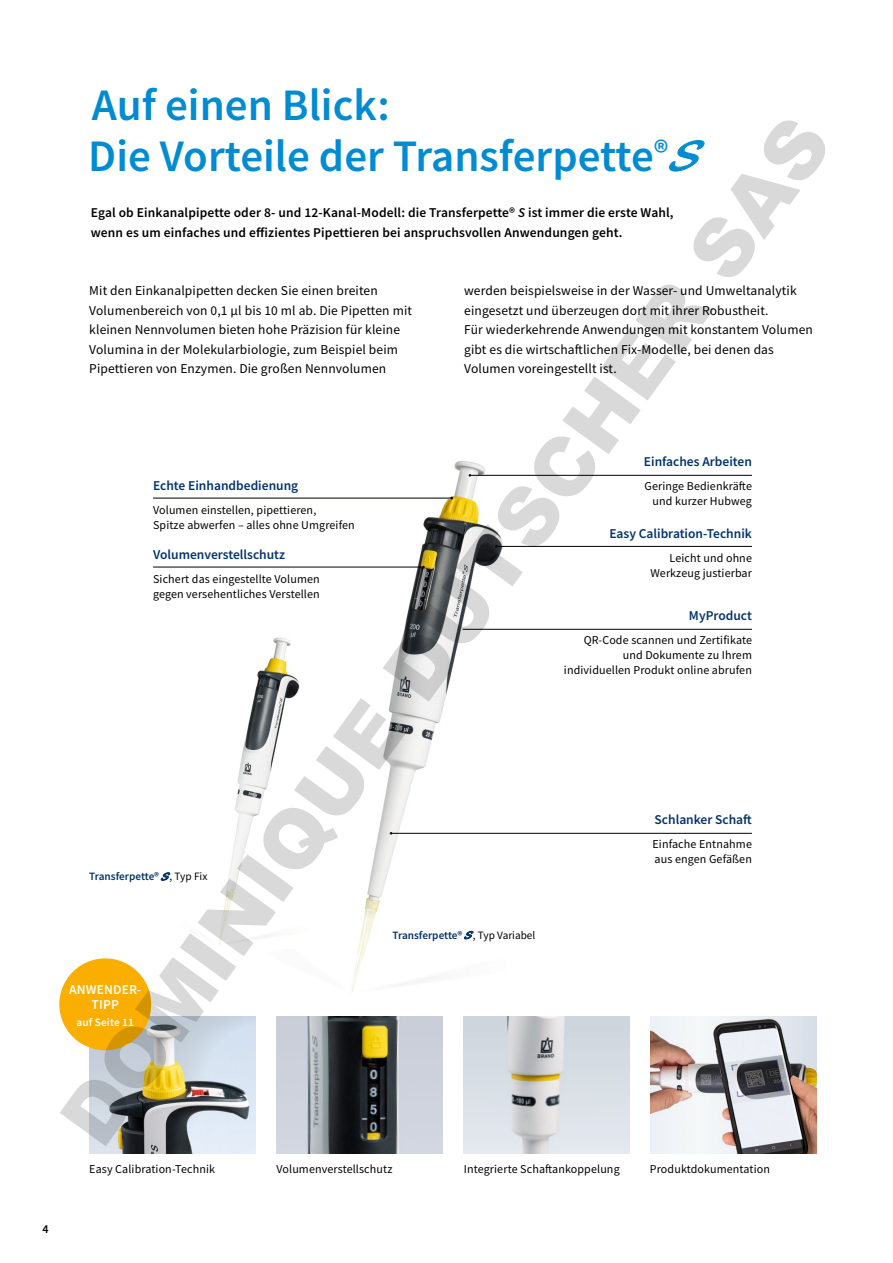
<style>
.page{position:relative;width:893px;height:1263px;background:#fff}
.page>*{position:absolute;margin:0;border:0;box-sizing:border-box;transform-origin:0 0}
.t1{font:900 79.8px "Arial";color:rgb(0 0 0/.15)}
.t2{font:600 45px/51px "Source Sans Pro";color:#008bd2}
.t3{font:13.5px/19.5px "Source Sans Pro";letter-spacing:.01em;color:#000}
.t4{font:600 13.5px/19.5px "Source Sans Pro";letter-spacing:.01em;color:#000}
.t5{font:600 13.5px "Source Sans Pro";color:#03326c}
.t6{font:600 13.5px/14.2px "Source Sans Pro";letter-spacing:.01em;color:#fff;text-align:center}
.t7{font:12px/15px "Source Sans Pro";letter-spacing:.01em;color:#000}
.t8{font:600 12px "Source Sans Pro";color:#000}
.t9{font:600 11.25px "Source Sans Pro";letter-spacing:-.005em;color:#03326c}
.t10{font:600 11.25px "Source Sans Pro";letter-spacing:.01em;color:#fff}
.s1{font-family:"Blacklight D";font-weight:400;font-style:italic}
.s2{font-style:italic}
.s3{font-weight:400;color:#000}
</style>
<div class="page">
<img style="left:170px;top:461px;width:502px;height:531px">
<img style="left:463px;top:1017px;width:166px;height:136px">
<img style="left:276px;top:1017px;width:166px;height:136px">
<img style="left:89px;top:1017px;width:166px;height:136px">
<img style="left:170px;top:635px;width:164px;height:313px">
<img style="left:651px;top:1017px;width:165px;height:136px">
<hr style="left:153px;top:498px;width:298px;height:1px;background:#000">
<hr style="left:153px;top:567px;width:270px;height:1px;background:#000">
<hr style="left:471px;top:475px;width:281px;height:1px;background:#000">
<hr style="left:497px;top:546px;width:255px;height:1px;background:#000">
<hr style="left:392px;top:833px;width:360px;height:1px;background:#000">
<div style="left:59px;top:958px;width:92px;height:92px;background:#f9ae00;border-radius:50%"></div>
<hr style="left:463px;top:629px;width:289px;height:1px;background:#000">
<h2 class="t2" style="left:88px;top:79px;width:623px">Auf einen Blick:<br>Die Vorteile der Transferpette<sup>®</sup><span class="s1">S</span></h2>
<h1 class="t1" style="left:32px;top:1100px;width:1247px;rotate:-54deg">DOMINIQUE DUTSCHER SAS</h1>
<p class="t4" style="left:91px;top:203px;width:584px">Egal ob Einkanalpipette oder 8- und 12-Kanal-Modell: die Transferpette® <span class="s2">S</span> ist immer die erste Wahl, wenn es um einfaches und effizientes Pipettieren bei anspruchsvollen Anwendungen geht.</p>
<p class="t3" style="left:89px;top:281px;width:324px">Mit den Einkanalpipetten decken Sie einen breiten Volumenbereich von 0,1 μl bis 10 ml ab. Die Pipetten mit kleinen Nennvolumen bieten hohe Präzision für kleine Volumina in der Molekularbiologie, zum Beispiel beim Pipettieren von Enzymen. Die großen Nennvolumen</p>
<p class="t3" style="left:464px;top:281px;width:350px">werden beispielsweise in der Wasser- und Umweltanalytik eingesetzt und überzeugen dort mit ihrer Robustheit.<br>Für wiederkehrende Anwendungen mit konstantem Volumen gibt es die wirtschaftlichen Fix-Modelle, bei denen das Volumen voreingestellt ist.</p>
<p class="t5" style="left:644px;top:453px;width:110px">Einfaches Arbeiten</p>
<p class="t7" style="left:645px;top:479px;width:109px;text-align:right">Geringe Bedienkräfte und kurzer Hubweg</p>
<p class="t5" style="left:609px;top:524px;width:144px">Easy Calibration-Technik</p>
<p class="t7" style="left:650px;top:550px;width:103px;text-align:right">Leicht und ohne<br>Werkzeug justierbar</p>
<p class="t5" style="left:153px;top:477px;width:147px">Echte Einhandbedienung</p>
<p class="t7" style="left:153px;top:502px;width:203px">Volumen einstellen, pipettieren,<br>Spitze abwerfen – alles ohne Umgreifen</p>
<p class="t5" style="left:153px;top:546px;width:134px">Volumenverstellschutz</p>
<p class="t7" style="left:153px;top:571px;width:168px">Sichert das eingestellte Volumen gegen versehentliches Verstellen</p>
<p class="t5" style="left:689px;top:607px;width:65px">MyProduct</p>
<p class="t7" style="left:564px;top:632px;width:190px;text-align:right">QR-Code scannen und Zertifikate und Dokumente zu Ihrem individuellen Produkt online abrufen</p>
<p class="t5" style="left:655px;top:811px;width:99px">Schlanker Schaft</p>
<p class="t7" style="left:652px;top:837px;width:101px">Einfache Entnahme aus engen Gefäßen</p>
<p class="t9" style="left:89px;top:869px;width:120px">Transferpette® <span class="s1">S</span><span class="s3">, Typ Fix</span></p>
<p class="t9" style="left:392px;top:928px;width:144px">Transferpette® <span class="s1">S</span><span class="s3">, Typ Variabel</span></p>
<p class="t6" style="left:69px;top:983px;width:74px">ANWENDER-<br>TIPP</p>
<p class="t10" style="left:77px;top:1015px;width:59px">auf Seite 11</p>
<p class="t7" style="left:89px;top:1161px;width:127px">Easy Calibration-Technik</p>
<p class="t7" style="left:276px;top:1161px;width:118px">Volumenverstellschutz</p>
<p class="t7" style="left:464px;top:1161px;width:157px">Integrierte Schaftankoppelung</p>
<p class="t7" style="left:650px;top:1161px;width:122px">Produktdokumentation</p>
<p class="t8" style="left:43px;top:1221px;width:8px">4</p>
</div>
